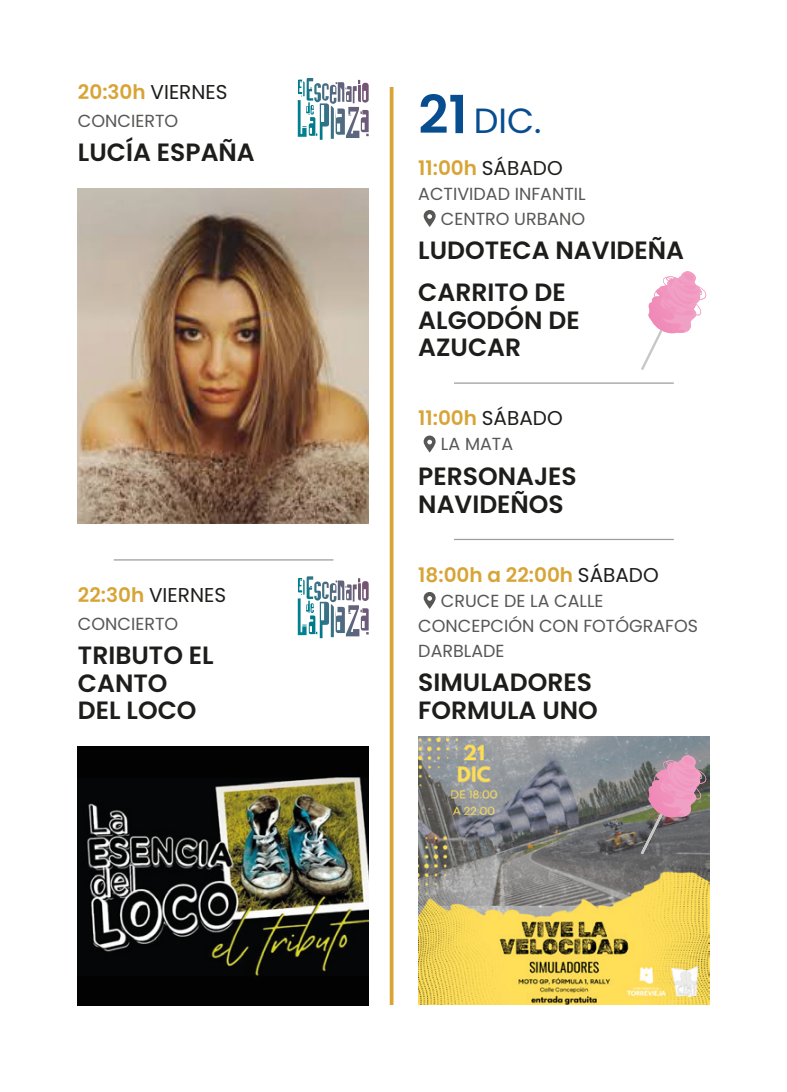
<style>
.page{position:relative;width:787px;height:1092px;background:#fff}
.page>*{position:absolute;margin:0;border:0;box-sizing:border-box;transform-origin:0 0}
.t1{font:35px "Poppins";color:#084d8f}
.t2{font:600 25px/27.5px "Poppins";color:#1d1d1b}
.t3{font:600 20px "Poppins";color:#d8a436}
.t4{font:20px "Poppins";color:#1d1d1b}
.t5{font:17.5px/25px "Poppins";color:#575756}
.s1{font-weight:600;color:#d8a436}
.s2{font-weight:600;font-size:52.5px}
.s3{font-weight:400;color:#1d1d1b}
</style>
<div class="page">
<img style="left:78px;top:189px;width:291px;height:334px">
<hr style="left:114px;top:559px;width:219px;height:1px;background:#9d9d9d">
<img style="left:78px;top:746px;width:291px;height:258px">
<svg style="left:423px;top:210px;width:12px;height:17px"></svg>
<hr style="left:454px;top:382px;width:219px;height:2px;background:#9d9d9d">
<svg style="left:423px;top:435px;width:12px;height:17px"></svg>
<hr style="left:454px;top:539px;width:219px;height:1px;background:#9d9d9d">
<svg style="left:423px;top:592px;width:12px;height:17px"></svg>
<img style="left:418px;top:736px;width:291px;height:268px">
<hr style="left:390px;top:87px;width:3px;height:917px;background:#d8a436">
<svg style="left:298px;top:78px;width:71px;height:26px"></svg>
<svg style="left:298px;top:576px;width:71px;height:26px"></svg>
<svg style="left:641px;top:755px;width:66px;height:99px;background:#807478"></svg>
<img style="left:648px;top:764px;width:37px;height:53px">
<svg style="left:641px;top:271px;width:66px;height:99px"></svg>
<img style="left:648px;top:281px;width:37px;height:52px">
<p class="t4" style="left:78px;top:80px;width:151px"><span class="s1">20:30h</span> VIERNES</p>
<p class="t5" style="left:78px;top:108px;width:102px">CONCIERTO</p>
<p class="t2" style="left:78px;top:139px;width:178px">LUCÍA ESPAÑA</p>
<p class="t4" style="left:78px;top:583px;width:150px"><span class="s1">22:30h</span> VIERNES</p>
<p class="t5" style="left:78px;top:611px;width:102px">CONCIERTO</p>
<p class="t2" style="left:78px;top:642px;width:137px">TRIBUTO EL</p>
<p class="t2" style="left:78px;top:669px;width:91px">CANTO</p>
<p class="t2" style="left:78px;top:697px;width:120px">DEL LOCO</p>
<p class="t1" style="left:418px;top:101px;width:125px"><span class="s2">21</span> DIC.</p>
<p class="t3" style="left:418px;top:156px;width:146px">11:00h <span class="s3">SÁBADO</span></p>
<p class="t5" style="left:418px;top:181px;width:169px">ACTIVIDAD INFANTIL</p>
<p class="t5" style="left:441px;top:206px;width:146px">CENTRO URBANO</p>
<p class="t2" style="left:418px;top:237px;width:267px">LUDOTECA NAVIDEÑA</p>
<p class="t2" style="left:418px;top:279px;width:149px">CARRITO DE</p>
<p class="t2" style="left:418px;top:306px;width:163px">ALGODÓN DE</p>
<p class="t2" style="left:418px;top:334px;width:104px">AZUCAR</p>
<p class="t3" style="left:418px;top:407px;width:146px">11:00h <span class="s3">SÁBADO</span></p>
<p class="t5" style="left:441px;top:432px;width:74px">LA MATA</p>
<p class="t2" style="left:418px;top:462px;width:160px">PERSONAJES<br>NAVIDEÑOS</p>
<p class="t3" style="left:418px;top:563px;width:242px">18:00h a 22:00h <span class="s3">SÁBADO</span></p>
<p class="t5" style="left:418px;top:588px;width:281px;text-indent:23px">CRUCE DE LA CALLE<br>CONCEPCIÓN CON FOTÓGRAFOS<br>DARBLADE</p>
<p class="t2" style="left:418px;top:669px;width:181px">SIMULADORES<br>FORMULA UNO</p>
</div>
